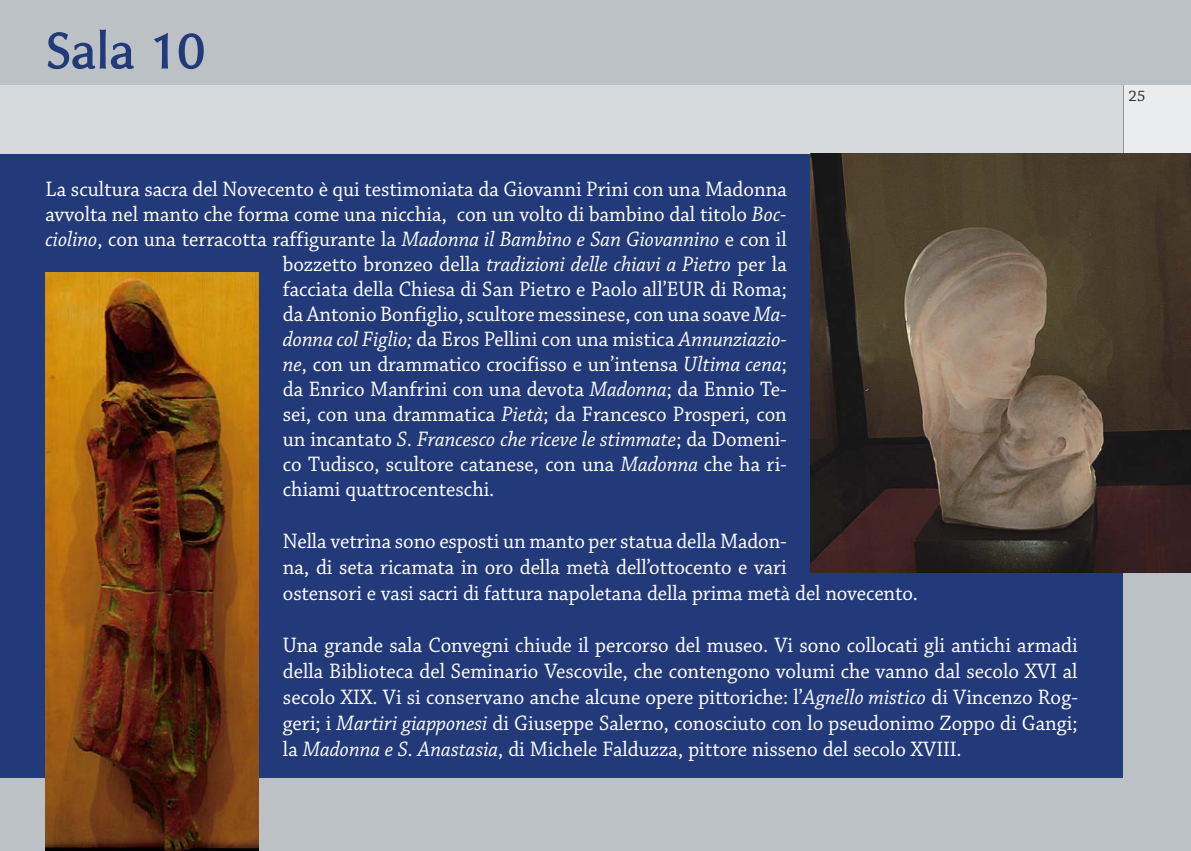
<style>
.page{position:relative;width:1191px;height:851px;background:#fff}
.page>*{position:absolute;margin:0;border:0;box-sizing:border-box;transform-origin:0 0}
.t1{font:50px "CG Omega";letter-spacing:.005em;color:#223a79}
.t2{font:22px/26px "Chaparral Pro";color:#fff;scale:.95 1}
.t3{font:italic 22px "Chaparral Pro";color:#fff;scale:.95 1}
.t4{font:16px "Chaparral Pro";color:#272627}
.s1{font-style:italic}
.s2{font-style:normal}
</style>
<div class="page">
<div style="left:0;top:0;width:1191px;height:850px;background:#bcc1c5"></div>
<div style="left:0;top:153px;width:1123px;height:624px;background:#223a79"></div>
<div style="left:1123px;top:85px;width:68px;height:68px;background:#ebeced"></div>
<div style="left:0;top:85px;width:1123px;height:68px;background:#d7dadc"></div>
<img style="left:45px;top:272px;width:214px;height:578px">
<img style="left:811px;top:153px;width:380px;height:419px">
<h1 class="t1" style="left:46px;top:21px;width:160px">Sala 10</h1>
<p class="t2" style="left:45px;top:178px;width:782px">La scultura sacra del Novecento è qui testimoniata da Giovanni Prini con una Madonna</p>
<p class="t2" style="left:45px;top:203px;width:781px">avvolta nel manto che forma come una nicchia, con un volto di bambino dal titolo <span class="s1">Boc-</span></p>
<p class="t3" style="left:45px;top:230px;width:782px">ciolino<span class="s2">, con una terracotta raffigurante la</span> Madonna il Bambino e San Giovannino <span class="s2">e con il</span></p>
<p class="t3" style="left:283px;top:255px;width:532px"><span class="s2">bozzetto bronzeo della</span> tradizioni delle chiavi a Pietro <span class="s2">per la</span></p>
<p class="t2" style="left:283px;top:278px;width:532px">facciata della Chiesa di San Pietro e Paolo all’EUR di Roma;</p>
<p class="t2" style="left:283px;top:303px;width:532px">da Antonio Bonfiglio, scultore messinese, con una soave <span class="s1">Ma-</span></p>
<p class="t3" style="left:283px;top:330px;width:532px">donna col Figlio; <span class="s2">da Eros Pellini con una mistica</span> Annunziazio-</p>
<p class="t2" style="left:283px;top:353px;width:532px"><span class="s1">ne</span>, con un drammatico crocifisso e un’intensa <span class="s1">Ultima cena</span>;</p>
<p class="t2" style="left:283px;top:378px;width:532px">da Enrico Manfrini con una devota <span class="s1">Madonna</span>; da Ennio Te-</p>
<p class="t2" style="left:283px;top:402px;width:532px">sei, con una drammatica <span class="s1">Pietà</span>; da Francesco Prosperi, con</p>
<p class="t3" style="left:283px;top:430px;width:532px"><span class="s2">un incantato</span> S. Francesco che riceve le stimmate<span class="s2">; da Domeni-</span></p>
<p class="t2" style="left:283px;top:452px;width:532px">co Tudisco, scultore catanese, con una <span class="s1">Madonna</span> che ha ri-</p>
<p class="t2" style="left:283px;top:477px;width:224px">chiami quattrocenteschi.</p>
<p class="t2" style="left:283px;top:529px;width:670px">Nella vetrina sono esposti un manto per statua della Madon-<br>na, di seta ricamata in oro della metà dell’ottocento e vari<br>ostensori e vasi sacri di fattura napoletana della prima metà del novecento.</p>
<p class="t2" style="left:283px;top:633px;width:838px;text-align:justify">Una grande sala Convegni chiude il percorso del museo. Vi sono collocati gli antichi armadi della Biblioteca del Seminario Vescovile, che contengono volumi che vanno dal secolo XVI al secolo XIX. Vi si conservano anche alcune opere pittoriche: l’<span class="s1">Agnello mistico</span> di Vincenzo Rog&shy;geri; i <span class="s1">Martiri giapponesi</span> di Giuseppe Salerno, conosciuto con lo pseudonimo Zoppo di Gangi; la <span class="s1">Madonna e S. Anastasia</span>, di Michele Falduzza, pittore nisseno del secolo XVIII.</p>
<p class="t4" style="left:1128px;top:90px;width:18px">25</p>
</div>
